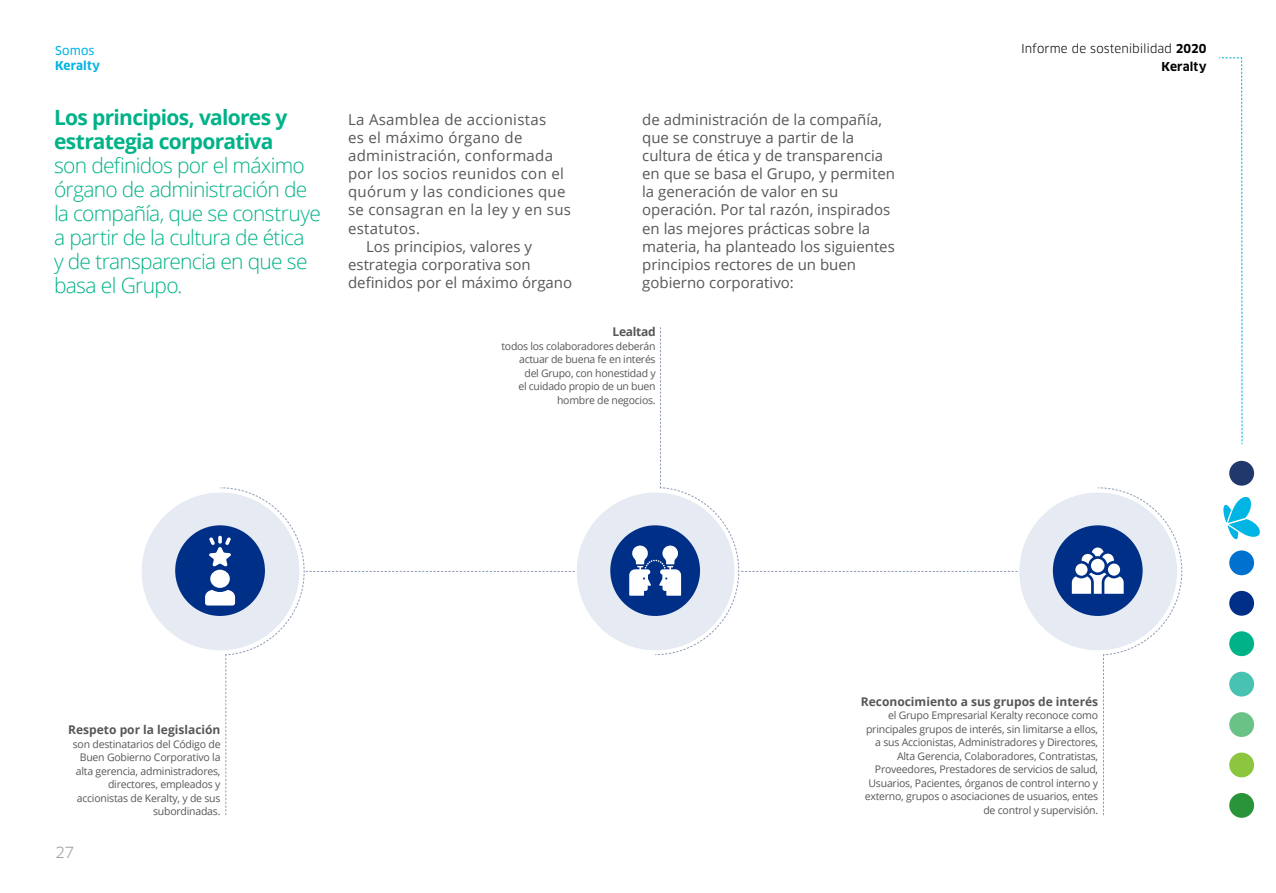
<style>
.page{position:relative;width:1276px;height:893px;background:#fff}
.page>*{position:absolute;margin:0;border:0;box-sizing:border-box;transform-origin:0 0}
.Keralty_Destacado_A{font:300 21px/24px "Open Sans";letter-spacing:-.035em;color:#00b288}
.Keralty_Parrafo_B{font:15px/18px "Open Sans";color:#575756}
.Keralty_Parrafo_A{font:15px/18px "Open Sans";letter-spacing:.02em;color:#575756}
.t1{font:15px "Clan Pro";color:#9d9d9c}
.Keralty_Titulo_Grafi{font:700 12px "Open Sans";color:#575756}
.t2{font:12px/18px "Clan Pro";color:#000;text-align:right}
.t3{font:700 12px "Clan Pro";letter-spacing:.005em;color:#00b4e3}
.Keralty_Titulo_Grafi-2{font:700 12px "Open Sans";letter-spacing:-.025em;color:#575756}
.t4{font:12px "Clan Pro News";letter-spacing:.015em;color:#00b4e3}
.Keralty_Titulo_Grafi-3{font:10.5px/13.5px "Open Sans";letter-spacing:-.02em;color:#575756;text-align:right}
.s1{font-weight:700}
</style>
<div class="page">
<svg style="left:1223px;top:496px;width:37px;height:44px"></svg>
<div style="left:1229px;top:793px;width:25px;height:25px;background:#299438;border-radius:50%"></div>
<div style="left:1229px;top:672px;width:25px;height:24px;background:#49c3b1;border-radius:50%"></div>
<div style="left:1229px;top:550px;width:25px;height:25px;background:#0071ce;border-radius:50%"></div>
<div style="left:1229px;top:752px;width:25px;height:25px;background:#8cc63f;border-radius:50%"></div>
<div style="left:1229px;top:631px;width:25px;height:25px;background:#00b288;border-radius:50%"></div>
<div style="left:1229px;top:461px;width:25px;height:25px;background:#21386d;border-radius:50%"></div>
<div style="left:1229px;top:712px;width:25px;height:25px;background:#6bc287;border-radius:50%"></div>
<div style="left:1229px;top:591px;width:25px;height:25px;background:#002f87;border-radius:50%"></div>
<svg style="left:1219px;top:57px;width:23px;height:387px"></svg>
<div style="left:576px;top:492px;width:158px;height:158px;background:#e6eaf3;border-radius:50%"></div>
<div style="left:610px;top:525px;width:90px;height:91px;background:#002f87;border-radius:50%"></div>
<div style="left:1019px;top:492px;width:158px;height:158px;background:#e6eaf3;border-radius:50%"></div>
<div style="left:1053px;top:525px;width:89px;height:91px;background:#002f87;border-radius:50%"></div>
<svg style="left:1071px;top:487px;width:111px;height:328px"></svg>
<div style="left:142px;top:492px;width:157px;height:158px;background:#e6eaf3;border-radius:50%"></div>
<div style="left:175px;top:525px;width:90px;height:91px;background:#002f87;border-radius:50%"></div>
<svg style="left:205px;top:487px;width:370px;height:328px"></svg>
<svg style="left:629px;top:327px;width:388px;height:328px"></svg>
<p class="t4" style="left:55px;top:44px;width:41px">Somos</p>
<p class="t3" style="left:55px;top:59px;width:46px">Keralty</p>
<p class="Keralty_Destacado_A" style="left:54px;top:105px;width:268px"><span class="s1">Los principios, valores y estrategia corporativa<br></span>son definidos por el máximo órgano de administración de la compañía, que se construye a partir de la cultura de ética<br>y de transparencia en que se basa el Grupo.</p>
<p class="Keralty_Parrafo_A" style="left:348px;top:111px;width:224px">La Asamblea de accionistas<br>es el máximo órgano de administración, conformada por los socios reunidos con el quórum y las condiciones que se consagran en la ley y en sus estatutos.</p>
<p class="Keralty_Parrafo_B" style="left:348px;top:237px;width:226px;text-indent:18px">Los principios, valores y estrategia corporativa son definidos por el máximo órgano</p>
<p class="Keralty_Parrafo_B" style="left:642px;top:111px;width:254px">de administración de la compañía, que se construye a partir de la cultura de ética y de transparencia en que se basa el Grupo, y permiten la generación de valor en su operación. Por tal razón, inspirados en las mejores prácticas sobre la materia, ha planteado los siguientes principios rectores de un buen gobierno corporativo:</p>
<p class="Keralty_Titulo_Grafi-2" style="left:612px;top:324px;width:45px">Lealtad</p>
<p class="Keralty_Titulo_Grafi-3" style="left:501px;top:339px;width:156px">todos los colaboradores deberán actuar de buena fe en interés<br>del Grupo, con honestidad y<br>el cuidado propio de un buen hombre de negocios.</p>
<p class="t2" style="left:1021px;top:40px;width:187px">Informe de sostenibilidad <span class="s1">2020<br>Keralty</span></p>
<p class="Keralty_Titulo_Grafi" style="left:68px;top:721px;width:154px">Respeto por la legislación</p>
<p class="Keralty_Titulo_Grafi-3" style="left:73px;top:737px;width:149px">son destinatarios del Código de<br>Buen Gobierno Corporativo la alta gerencia, administradores, directores, empleados y accionistas de Keralty, y de sus subordinadas.</p>
<h2 class="t1" style="left:55px;top:843px;width:21px">27</h2>
<p class="Keralty_Titulo_Grafi" style="left:861px;top:693px;width:239px">Reconocimiento a sus grupos de interés</p>
<p class="Keralty_Titulo_Grafi-3" style="left:864px;top:708px;width:235px">el Grupo Empresarial Keralty reconoce como principales grupos de interés, sin limitarse a ellos, a sus Accionistas, Administradores y Directores, Alta Gerencia, Colaboradores, Contratistas, Proveedores, Prestadores de servicios de salud, Usuarios, Pacientes, órganos de control interno y externo, grupos o asociaciones de usuarios, entes de control y supervisión.</p>
</div>
